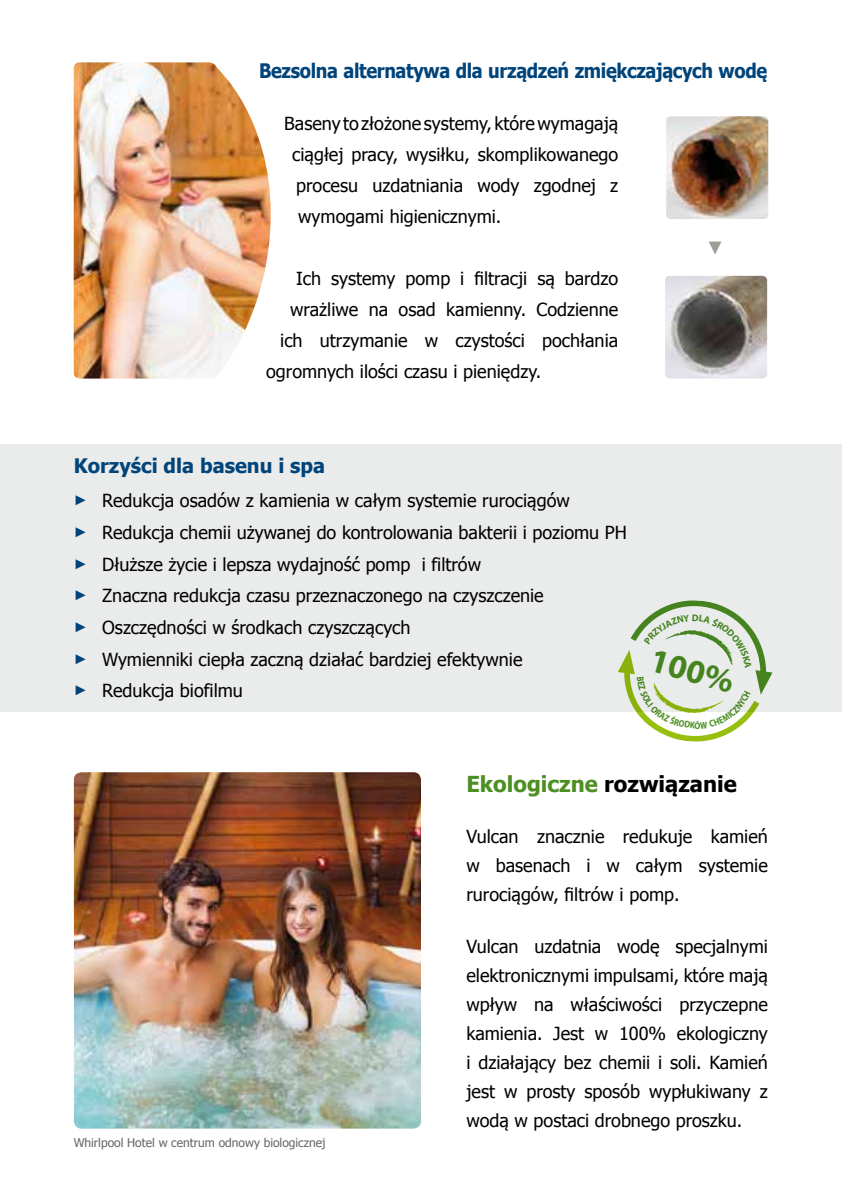
<style>
.page{position:relative;width:842px;height:1191px;background:#fff}
.page>*{position:absolute;margin:0;border:0;box-sizing:border-box;transform-origin:0 0}
.t1{font:700 33.8px "Myriad Pro";color:#4c8f22}
.t2{font:700 22px "Tahoma";color:#4c8f22}
.t3{font:700 20px "Tahoma";letter-spacing:-.02em;color:#00447a;scale:.91 1}
.t4{font:700 20px "Tahoma";color:#00447a}
.t5{font:18px/29px "Tahoma";color:#000;text-align:justify}
.t6{font:700 18px "Arial";color:#9d9c95}
.t7{font:12px "Tahoma";color:#646567}
.t8{font:700 9.6px "Myriad Pro";color:#4c8f22;scale:.85 1}
.s1{font-family:"Arial";font-weight:700;font-size:14px;color:#00447a}
.s2{color:#000}
</style>
<div class="page">
<div style="left:0;top:444px;width:842px;height:267px;background:#eaebeb"></div>
<img style="left:665px;top:276px;width:102px;height:102px">
<img style="left:666px;top:116px;width:102px;height:103px">
<img style="left:74px;top:62px;width:197px;height:316px">
<img style="left:74px;top:772px;width:347px;height:356px">
<svg style="left:618px;top:600px;width:154px;height:142px"></svg>
<p class="t3" style="left:259px;top:56px;width:560px">Bezsolna alternatywa dla urządzeń zmiękczających wodę</p>
<p class="t5" style="left:284px;top:108px;width:336px">Baseny to złożone systemy, które wymagają</p>
<p class="t5" style="left:292px;top:139px;width:328px">ciągłej pracy, wysiłku, skomplikowanego</p>
<p class="t5" style="left:296px;top:170px;width:323px">procesu uzdatniania wody zgodnej z</p>
<p class="t5" style="left:298px;top:201px;width:205px">wymogami higienicznymi.</p>
<p class="t5" style="left:296px;top:263px;width:324px">Ich systemy pomp i filtracji są bardzo</p>
<p class="t5" style="left:290px;top:294px;width:330px">wrażliwe na osad kamienny. Codzienne</p>
<p class="t5" style="left:280px;top:325px;width:340px">ich utrzymanie w czystości pochłania</p>
<p class="t5" style="left:266px;top:356px;width:276px">ogromnych ilości czasu i pieniędzy.</p>
<p class="t6" style="left:728px;top:238px;width:20px;rotate:90deg">►</p>
<p class="t4" style="left:74px;top:452px;width:253px">Korzyści dla basenu i spa</p>
<p class="t5" style="left:74px;top:484px;width:555px;line-height:31.6px;text-align:left"><span class="s1">►</span> Redukcja osadów z kamienia w całym systemie rurociągów<br><span class="s1">►</span> Redukcja chemii używanej do kontrolowania bakterii i poziomu PH <span class="s1">►</span> Dłuższe życie i lepsza wydajność pomp i filtrów<br><span class="s1">►</span> Znaczna redukcja czasu przeznaczonego na czyszczenie<br><span class="s1">►</span> Oszczędności w środkach czyszczących<br><span class="s1">►</span> Wymienniki ciepła zaczną działać bardziej efektywnie<br><span class="s1">►</span> Redukcja biofilmu</p>
<h1 class="t1" style="left:657px;top:638px;width:87px;rotate:16deg">100%</h1>
<p class="t8" style="left:694px;top:719px;width:8px">Ó</p>
<p class="t7" style="left:74px;top:1134px;width:253px">Whirlpool Hotel w centrum odnowy biologicznej</p>
<p class="t2" style="left:466px;top:768px;width:272px">Ekologiczne <span class="s2">rozwiązanie</span></p>
<p class="t5" style="left:466px;top:821px;width:303px">Vulcan znacznie redukuje kamień w basenach i w całym systemie rurociągów, filtrów i pomp.</p>
<p class="t5" style="left:466px;top:931px;width:303px">Vulcan uzdatnia wodę specjalnymi elektronicznymi impulsami, które mają wpływ na właściwości przyczepne kamienia. Jest w 100% ekologiczny i działający bez chemii i soli. Kamień jest w prosty sposób wypłukiwany z wodą w postaci drobnego proszku.</p>
</div>
